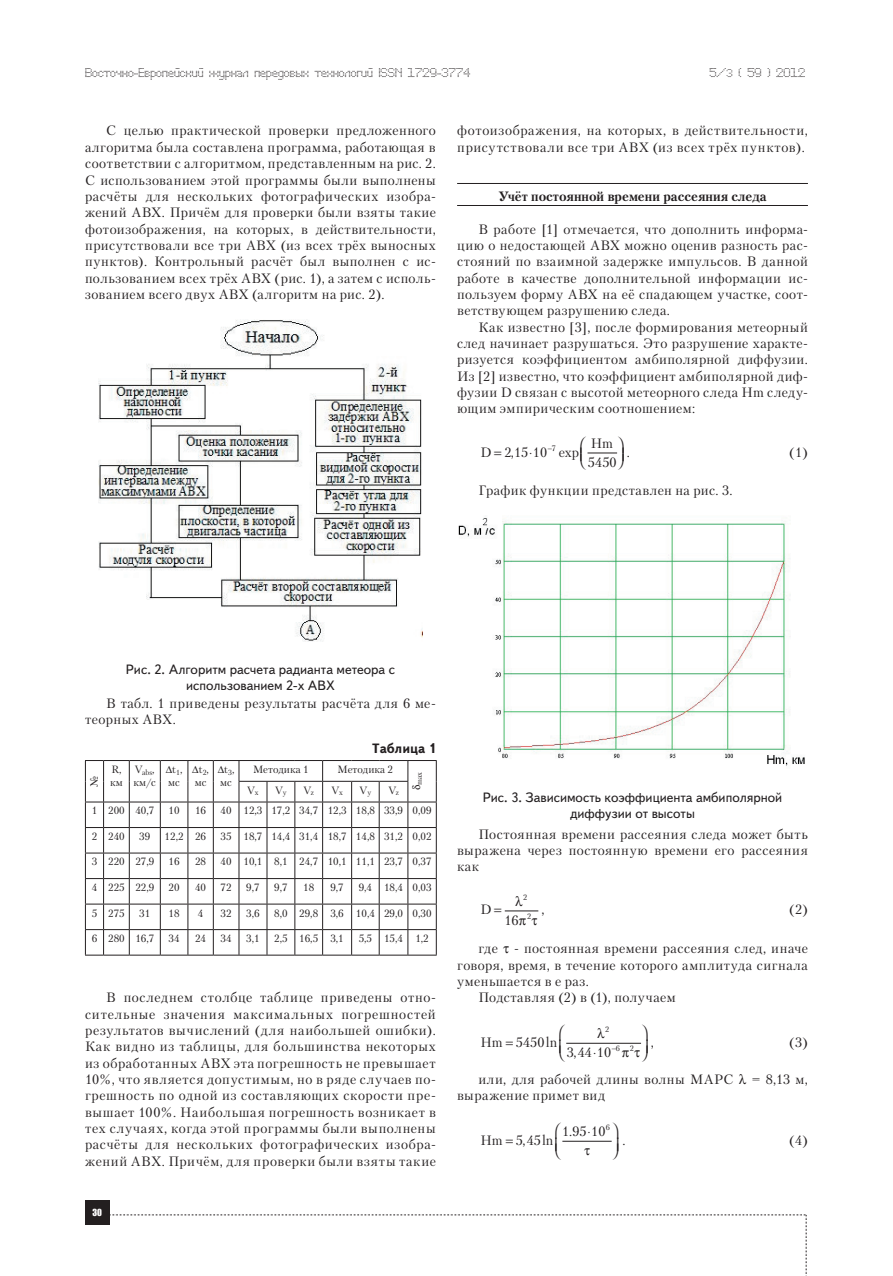
<style>
.page{position:relative;width:893px;height:1276px;background:#fff}
.page>*{position:absolute;margin:0;border:0;box-sizing:border-box;transform-origin:0 0}
.t1{font:13.5px/16.4px "Petersburg C";letter-spacing:.035em;color:#231f20;text-align:justify}
.t2{font:13.5px/16.2px "Text Book C";color:#231f20;text-align:center}
.t3{font:700 13.5px "Petersburg C";color:#231f20}
.t4{font:700 13.5px "Text Book C";color:#231f20}
.t5{font:12px "Perfo";letter-spacing:.015em;color:#231f20}
.t6{font:10.5px/12.6px "Petersburg C";color:#231f20}
.t7{font:9px "Impact";color:#fff}
.t8{font:7.8px "Petersburg C";color:#231f20}
.t9{font:7.35px "Petersburg C";color:#231f20}
.s1{font-size:10.5px}
</style>
<div class="page">
<div style="left:85px;top:1200px;width:24px;height:25px;background:#231f20"></div>
<svg style="left:109px;top:1214px;width:698px;height:62px"></svg>
<img style="left:99px;top:320px;width:323px;height:321px">
<hr style="left:129px;top:760px;width:31px;height:1px;background:#231f20">
<hr style="left:129px;top:801px;width:31px;height:1px;background:#231f20">
<hr style="left:129px;top:827px;width:31px;height:1px;background:#231f20">
<hr style="left:129px;top:852px;width:31px;height:1px;background:#231f20">
<hr style="left:129px;top:878px;width:31px;height:1px;background:#231f20">
<hr style="left:129px;top:903px;width:31px;height:1px;background:#231f20">
<hr style="left:129px;top:929px;width:31px;height:1px;background:#231f20">
<hr style="left:129px;top:954px;width:31px;height:1px;background:#231f20">
<svg style="left:85px;top:760px;width:45px;height:195px"></svg>
<hr style="left:457px;top:183px;width:351px;height:1px;background:#231f20">
<hr style="left:457px;top:205px;width:351px;height:1px;background:#231f20">
<hr style="left:587px;top:453px;width:30px;height:1px;background:#231f20">
<img style="left:458px;top:518px;width:347px;height:248px">
<hr style="left:505px;top:910px;width:33px;height:1px;background:#231f20">
<hr style="left:566px;top:1043px;width:75px;height:1px;background:#231f20">
<hr style="left:562px;top:1141px;width:50px;height:1px;background:#231f20">
<svg style="left:160px;top:760px;width:277px;height:195px"></svg>
<svg style="left:622px;top:1042px;width:20px;height:2px"></svg>
<p class="t5" style="left:85px;top:65px;width:387px">Восточно-Европейский журнал передовых технологий ISSN 1729-3774</p>
<p class="t5" style="left:709px;top:65px;width:97px">5/<span class="s1">3</span> ( 59 ) 2012</p>
<p class="t1" style="left:85px;top:122px;width:352px;text-indent:21px">С целью практической проверки предложенного алгоритма была составлена программа, работающая в соответствии с алгоритмом, представленным на рис. 2.<br>С использованием этой программы были выполнены расчёты для нескольких фотографических изобра&shy;жений АВХ. Причём для проверки были взяты такие фотоизображения, на которых, в действительности, присутствовали все три АВХ (из всех трёх выносных пунктов). Контрольный расчёт был выполнен с ис&shy;пользованием всех трёх АВХ (рис. 1), а затем с исполь&shy;зованием всего двух АВХ (алгоритм на рис. 2).</p>
<p class="t1" style="left:457px;top:122px;width:352px">фотоизображения, на которых, в действительности, присутствовали все три АВХ (из всех трёх пунктов).</p>
<p class="t3" style="left:498px;top:188px;width:270px">Учёт постоянной времени рассеяния следа</p>
<p class="t1" style="left:457px;top:220px;width:352px;text-indent:21px">В работе [1] отмечается, что дополнить информа&shy;цию о недостающей АВХ можно оценив разность рас&shy;стояний по взаимной задержке импульсов. В данной работе в качестве дополнительной информации ис&shy;пользуем форму АВХ на её спадающем участке, соот&shy;ветствующем разрушению следа.</p>
<p class="t1" style="left:457px;top:319px;width:352px;text-indent:21px">Как известно [3], после формирования метеорный след начинает разрушаться. Это разрушение характе&shy;ризуется коэффициентом амбиполярной диффузии.<br>Из [2] известно, что коэффициент амбиполярной диф&shy;фузии D связан с высотой метеорного следа Hm следу&shy;ющим эмпирическим соотношением:</p>
<p class="t1" style="left:481px;top:443px;width:13px">D</p>
<p class="t1" style="left:591px;top:435px;width:24px">Hm</p>
<p class="t8" style="left:552px;top:443px;width:6px">7</p>
<p class="t1" style="left:504px;top:443px;width:44px">215 10</p>
<p class="t1" style="left:511px;top:443px;width:5px">,</p>
<p class="t1" style="left:559px;top:443px;width:22px">exp</p>
<p class="t1" style="left:627px;top:443px;width:5px">.</p>
<p class="t1" style="left:789px;top:443px;width:20px">(1)</p>
<p class="t1" style="left:478px;top:482px;width:256px">График функции представлен на рис. 3.</p>
<p class="t1" style="left:588px;top:454px;width:30px">5450</p>
<p class="t2" style="left:126px;top:661px;width:271px">Рис. 2. Алгоритм расчета радианта метеора с использованием 2-х АВХ</p>
<p class="t1" style="left:85px;top:695px;width:352px;text-indent:21px">В табл. 1 приведены результаты расчёта для 6 ме&shy;теорных АВХ.</p>
<p class="t4" style="left:372px;top:741px;width:65px">Таблица 1</p>
<p class="t6" style="left:88px;top:787px;width:13px;rotate:-90deg">№</p>
<p class="t6" style="left:110px;top:763px;width:14px">R, км</p>
<p class="t9" style="left:135px;top:767px;width:21px"><sup>V</sup>abs<sup>,</sup></p>
<p class="t6" style="left:166px;top:763px;width:18px">∆t<sub>1</sub>, мс</p>
<p class="t6" style="left:192px;top:763px;width:18px">∆t<sub>2</sub>, мс</p>
<p class="t6" style="left:218px;top:763px;width:18px">∆t<sub>3</sub>, мс</p>
<p class="t6" style="left:253px;top:763px;width:57px">Методика 1</p>
<p class="t6" style="left:337px;top:763px;width:57px">Методика 2</p>
<p class="t9" style="left:415px;top:785px;width:15px;rotate:-90deg">max</p>
<p class="t6" style="left:134px;top:775px;width:24px">км/с</p>
<p class="t6" style="left:247px;top:783px;width:13px">V<sub>x</sub></p>
<p class="t6" style="left:275px;top:783px;width:13px">V<sub>y</sub></p>
<p class="t6" style="left:304px;top:783px;width:12px">V<sub>z</sub></p>
<p class="t6" style="left:331px;top:783px;width:13px">V<sub>x</sub></p>
<p class="t6" style="left:360px;top:783px;width:13px">V<sub>y</sub></p>
<p class="t6" style="left:388px;top:783px;width:12px">V<sub>z</sub></p>
<p class="t6" style="left:92px;top:804px;width:64px">1 200 40,7</p>
<p class="t6" style="left:169px;top:804px;width:13px">10</p>
<p class="t6" style="left:195px;top:804px;width:13px">16</p>
<p class="t6" style="left:221px;top:804px;width:212px">40 12,3 17,2 34,7 12,3 18,8 33,9 0,09</p>
<p class="t6" style="left:92px;top:830px;width:34px">2 240</p>
<p class="t6" style="left:139px;top:830px;width:13px">39</p>
<p class="t6" style="left:165px;top:830px;width:43px">12,2 26</p>
<p class="t6" style="left:221px;top:830px;width:212px">35 18,7 14,4 31,4 18,7 14,8 31,2 0,02</p>
<p class="t6" style="left:92px;top:855px;width:64px">3 220 27,9</p>
<p class="t6" style="left:169px;top:855px;width:13px">16</p>
<p class="t6" style="left:195px;top:855px;width:13px">28</p>
<p class="t6" style="left:221px;top:855px;width:212px">40 10,1 8,1 24,7 10,1 11,1 23,7 0,37</p>
<p class="t6" style="left:92px;top:881px;width:64px">4 225 22,9</p>
<p class="t6" style="left:169px;top:881px;width:13px">20</p>
<p class="t6" style="left:195px;top:881px;width:13px">40</p>
<p class="t6" style="left:221px;top:881px;width:13px">72</p>
<p class="t6" style="left:246px;top:881px;width:15px">9,7</p>
<p class="t6" style="left:274px;top:881px;width:15px">9,7</p>
<p class="t6" style="left:303px;top:881px;width:13px">18</p>
<p class="t6" style="left:330px;top:881px;width:15px">9,7</p>
<p class="t6" style="left:359px;top:881px;width:74px">9,4 18,4 0,03</p>
<p class="t6" style="left:92px;top:906px;width:34px">5 275</p>
<p class="t6" style="left:139px;top:906px;width:13px">31</p>
<p class="t6" style="left:169px;top:906px;width:13px">18</p>
<p class="t6" style="left:198px;top:906px;width:7px">4</p>
<p class="t6" style="left:221px;top:906px;width:13px">32</p>
<p class="t6" style="left:246px;top:906px;width:15px">3,6</p>
<p class="t6" style="left:274px;top:906px;width:159px">8,0 29,8 3,6 10,4 29,0 0,30</p>
<p class="t6" style="left:92px;top:932px;width:64px">6 280 16,7</p>
<p class="t6" style="left:169px;top:932px;width:13px">34</p>
<p class="t6" style="left:195px;top:932px;width:13px">24</p>
<p class="t6" style="left:221px;top:932px;width:13px">34</p>
<p class="t6" style="left:246px;top:932px;width:15px">3,1</p>
<p class="t6" style="left:274px;top:932px;width:71px">2,5 16,5 3,1</p>
<p class="t6" style="left:359px;top:932px;width:72px">5,5 15,4 1,2</p>
<p class="t1" style="left:85px;top:989px;width:352px;text-indent:21px">В последнем столбце таблице приведены отно&shy;сительные значения максимальных погрешностей результатов вычислений (для наибольшей ошибки).<br>Как видно из таблицы, для большинства некоторых из обработанных АВХ эта погрешность не превышает 10%, что является допустимым, но в ряде случаев по&shy;грешность по одной из составляющих скорости пре&shy;вышает 100%. Наибольшая погрешность возникает в тех случаях, когда этой программы были выполнены расчёты для нескольких фотографических изобра&shy;жений АВХ. Причём, для проверки были взяты такие</p>
<p class="t7" style="left:92px;top:1205px;width:11px">30</p>
<p class="t2" style="left:483px;top:789px;width:301px">Рис. 3. Зависимость коэффициента амбиполярной диффузии от высоты</p>
<p class="t1" style="left:457px;top:825px;width:352px;text-indent:21px">Постоянная времени рассеяния следа может быть выражена через постоянную времени его рассеяния как</p>
<p class="t1" style="left:481px;top:901px;width:13px">D</p>
<p class="t8" style="left:523px;top:892px;width:6px">2</p>
<p class="t1" style="left:541px;top:901px;width:5px">,</p>
<p class="t1" style="left:789px;top:901px;width:20px">(2)</p>
<p class="t1" style="left:478px;top:940px;width:331px">где - постоянная времени рассеяния след, иначе</p>
<p class="t1" style="left:457px;top:956px;width:352px">говоря, время, в течение которого амплитуда сигнала</p>
<p class="t1" style="left:457px;top:973px;width:133px">уменьшается в е раз.</p>
<p class="t1" style="left:478px;top:989px;width:199px">Подставляя (2) в (1), получаем</p>
<p class="t1" style="left:481px;top:1033px;width:24px">Hm</p>
<p class="t1" style="left:516px;top:1033px;width:43px">5450ln</p>
<p class="t1" style="left:567px;top:1044px;width:46px">3 44 10</p>
<p class="t8" style="left:527px;top:911px;width:6px">2</p>
<p class="t1" style="left:504px;top:912px;width:16px">16</p>
<p class="t8" style="left:605px;top:1024px;width:6px">2</p>
<p class="t1" style="left:651px;top:1033px;width:5px">,</p>
<p class="t1" style="left:789px;top:1033px;width:20px">(3)</p>
<p class="t1" style="left:478px;top:1071px;width:257px">или, для рабочей длины волны МАРС</p>
<p class="t1" style="left:752px;top:1071px;width:58px">= 8,13 м,</p>
<p class="t1" style="left:457px;top:1087px;width:150px">выражение примет вид</p>
<p class="t1" style="left:481px;top:1131px;width:24px">Hm</p>
<p class="t1" style="left:516px;top:1131px;width:26px">5 45</p>
<p class="t8" style="left:616px;top:1044px;width:19px">6 2</p>
<p class="t1" style="left:574px;top:1044px;width:5px">,</p>
<p class="t1" style="left:562px;top:1123px;width:49px">1 95 10<sup>6</sup></p>
<p class="t1" style="left:523px;top:1131px;width:32px">, ln</p>
<p class="t1" style="left:569px;top:1123px;width:5px">.</p>
<p class="t1" style="left:622px;top:1131px;width:5px">.</p>
<p class="t1" style="left:789px;top:1131px;width:20px">(4)</p>
</div>
